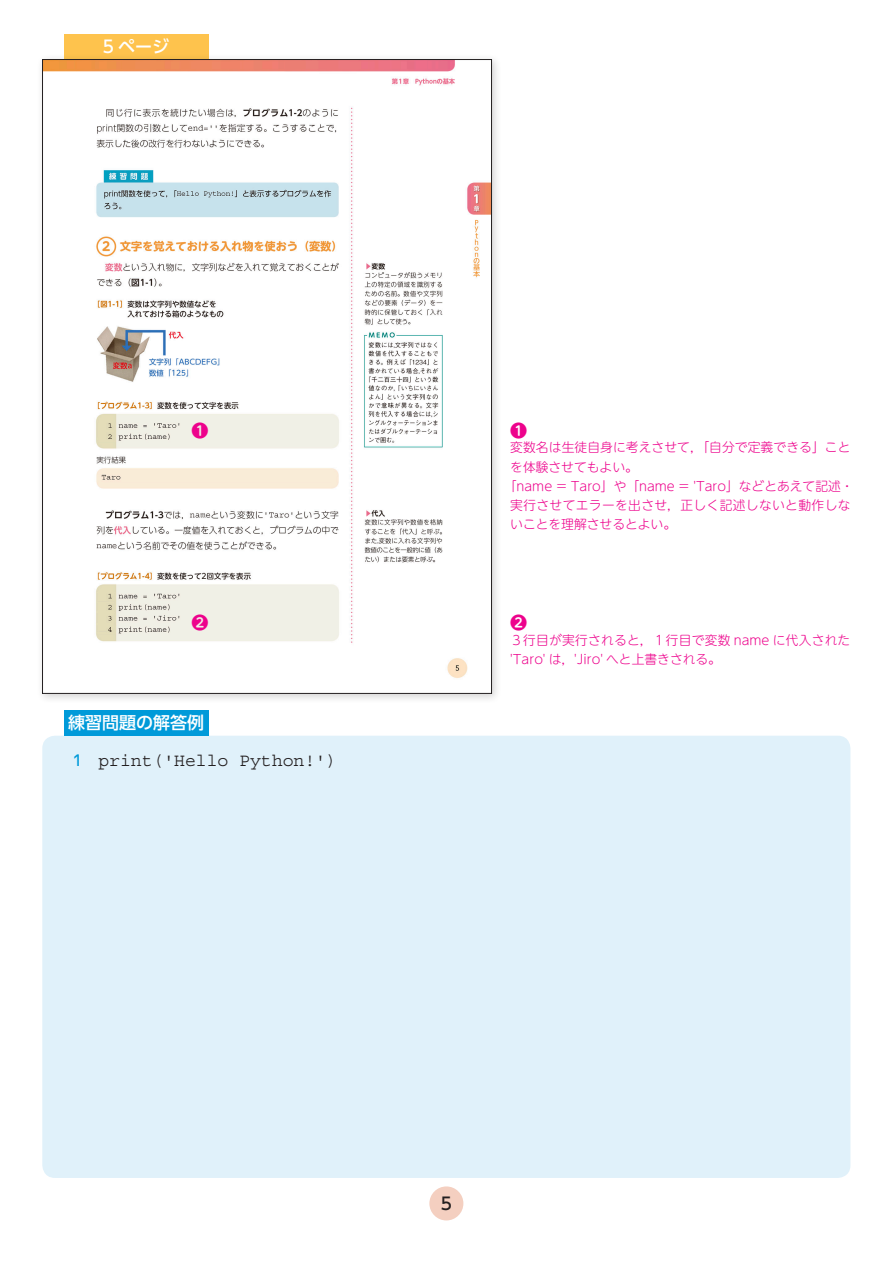
<style>
.page{position:relative;width:893px;height:1263px;background:#fff}
.page>*{position:absolute;margin:0;border:0;box-sizing:border-box;transform-origin:0 0}
.t1{font:18px "Courier";color:#231f20}
.t2{font:500 16.95px "UD Shin Go Pro";color:#fff}
.t3{font:700 16.95px "UD Shin M Go Pr 6 N De";color:#ed028c}
.t4{font:500 16.95px "UD Shin Go Pr 6 N";color:#231f20}
.t5{font:300 12.75px/19.2px "UD Shin M Go Pr 6 N";letter-spacing:.005em;color:#ed028c}
.t6{font:300 12.75px "UD Shin M Go Pr 6 N";letter-spacing:.03em;color:#ed028c}
.s1{font-family:"OCRB Std";font-size:15.9px;color:#009ad9}
</style>
<div class="page">
<div style="left:42px;top:736px;width:808px;height:442px;background:#e0f1fa;border-radius:13px"></div>
<div style="left:429px;top:1186px;width:34px;height:34px;background:#f4cfc0;border-radius:50%"></div>
<div style="left:64px;top:710px;width:144px;height:26px;background:#009ad9"></div>
<div style="left:64px;top:34px;width:144px;height:26px;background:#fec34d"></div>
<div style="left:36px;top:53px;width:466px;height:651px;background:#231f20;opacity:.2"></div>
<img style="left:44px;top:61px;width:446px;height:631px">
<h2 class="t2" style="left:103px;top:33px;width:68px">5 ページ</h2>
<h2 class="t3" style="left:191px;top:416px;width:19px">❶</h2>
<h2 class="t3" style="left:191px;top:608px;width:19px">❷</h2>
<h2 class="t2" style="left:68px;top:709px;width:138px">練習問題の解答例</h2>
<h1 class="t1" style="left:72px;top:751px;width:266px"><span class="s1">1</span> print('Hello Python!')</h1>
<h2 class="t3" style="left:510px;top:416px;width:19px">❶</h2>
<p class="t5" style="left:510px;top:437px;width:342px">変数名は生徒自身に考えさせて，「自分で定義できる」こと</p>
<p class="t5" style="left:510px;top:456px;width:129px">を体験させてもよい。</p>
<p class="t5" style="left:504px;top:475px;width:351px">「name = Taro」や「name = 'Taro」などとあえて記述・</p>
<p class="t6" style="left:510px;top:495px;width:342px">実行させてエラーを出させ，正しく記述しないと動作しな</p>
<p class="t5" style="left:510px;top:514px;width:167px">いことを理解させるとよい。</p>
<h2 class="t3" style="left:510px;top:608px;width:19px">❷</h2>
<p class="t5" style="left:510px;top:630px;width:342px">３行目が実行されると，１行目で変数 name に代入された'Taro' は，'Jiro' へと上書きされる。</p>
<h2 class="t4" style="left:441px;top:1190px;width:13px">5</h2>
</div>
